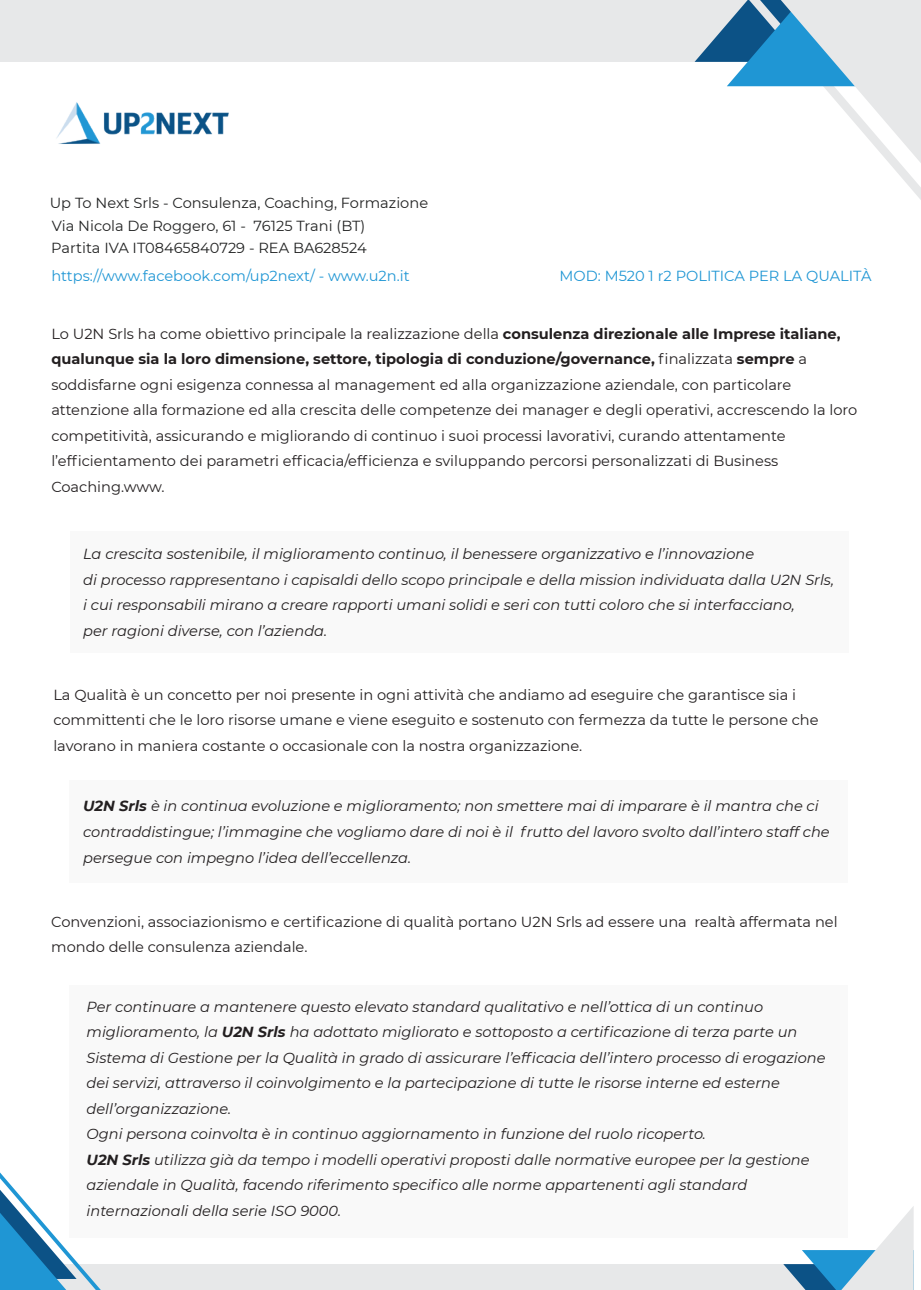
<style>
.page{position:relative;width:921px;height:1290px;background:#fff}
.page>*{position:absolute;margin:0;border:0;box-sizing:border-box;transform-origin:0 0}
.t1{font:italic 14.55px/25.5px "Montserrat";color:#231f20}
.t2{font:14.55px/25.5px "Montserrat";color:#231f20}
.t3{font:14.55px/22.6px "Montserrat";color:#222323}
.t4{font:14.55px "Montserrat";color:#1f96d4}
.s1{font-weight:700}
</style>
<div class="page">
<div style="left:69px;top:985px;width:779px;height:252px;background:#f9f9f9"></div>
<div style="left:70px;top:531px;width:778px;height:121px;background:#f9f9f9"></div>
<img style="left:56px;top:102px;width:173px;height:42px">
<div style="left:0;top:1264px;width:913px;height:26px;background:#e7e8e9"></div>
<svg style="left:783px;top:1207px;width:130px;height:83px"></svg>
<svg style="left:0;top:1172px;width:101px;height:118px"></svg>
<div style="left:0;top:0;width:920px;height:62px;background:#e7e8e9"></div>
<svg style="left:694px;top:0;width:226px;height:199px"></svg>
<div style="left:69px;top:781px;width:779px;height:102px;background:#f9f9f9"></div>
<p class="t3" style="left:50px;top:191px;width:380px">Up To Next Srls - Consulenza, Coaching, Formazione<br>Via Nicola De Roggero, 61 - 76125 Trani (BT)<br>Partita IVA IT08465840729 - REA BA628524</p>
<p class="t4" style="left:51px;top:266px;width:360px">https://www.facebook.com/up2next/ - www.u2n.it</p>
<p class="t4" style="left:559px;top:266px;width:313px">MOD: M520 1 r2 POLITICA PER LA QUALITÀ</p>
<p class="t2" style="left:51px;top:320px;width:807px">Lo U2N Srls ha come obiettivo principale la realizzazione della <span class="s1">consulenza direzionale alle Imprese italiane, qualunque sia la loro dimensione, settore, tipologia di conduzione/governance,</span> finalizzata <span class="s1">sempre</span> a soddisfarne ogni esigenza connessa al management ed alla organizzazione aziendale, con particolare attenzione alla formazione ed alla crescita delle competenze dei manager e degli operativi, accrescendo la loro competitività, assicurando e migliorando di continuo i suoi processi lavorativi, curando attentamente l’efficientamento dei parametri efficacia/efficienza e sviluppando percorsi personalizzati di Business Coaching.www.</p>
<p class="t1" style="left:83px;top:540px;width:752px">La crescita sostenibile, il miglioramento continuo, il benessere organizzativo e l’innovazione<br>di processo rappresentano i capisaldi dello scopo principale e della mission individuata dalla U2N Srls, i cui responsabili mirano a creare rapporti umani solidi e seri con tutti coloro che si interfacciano,<br>per ragioni diverse, con l’azienda.</p>
<p class="t2" style="left:53px;top:681px;width:766px">La Qualità è un concetto per noi presente in ogni attività che andiamo ad eseguire che garantisce sia i committenti che le loro risorse umane e viene eseguito e sostenuto con fermezza da tutte le persone che lavorano in maniera costante o occasionale con la nostra organizzazione.</p>
<p class="t1" style="left:83px;top:793px;width:747px"><span class="s1">U2N Srls</span> è in continua evoluzione e miglioramento; non smettere mai di imparare è il mantra che ci contraddistingue; l’immagine che vogliamo dare di noi è il frutto del lavoro svolto dall’intero staff che persegue con impegno l’idea dell’eccellenza.</p>
<p class="t2" style="left:51px;top:908px;width:787px">Convenzioni, associazionismo e certificazione di qualità portano U2N Srls ad essere una realtà affermata nel mondo delle consulenza aziendale.</p>
<p class="t1" style="left:86px;top:993px;width:740px">Per continuare a mantenere questo elevato standard qualitativo e nell’ottica di un continuo miglioramento, la <span class="s1">U2N Srls</span> ha adottato migliorato e sottoposto a certificazione di terza parte un Sistema di Gestione per la Qualità in grado di assicurare l’efficacia dell’intero processo di erogazione dei servizi, attraverso il coinvolgimento e la partecipazione di tutte le risorse interne ed esterne dell’organizzazione.<br>Ogni persona coinvolta è in continuo aggiornamento in funzione del ruolo ricoperto.<br><span class="s1">U2N Srls</span> utilizza già da tempo i modelli operativi proposti dalle normative europee per la gestione aziendale in Qualità, facendo riferimento specifico alle norme appartenenti agli standard internazionali della serie ISO 9000.</p>
</div>
